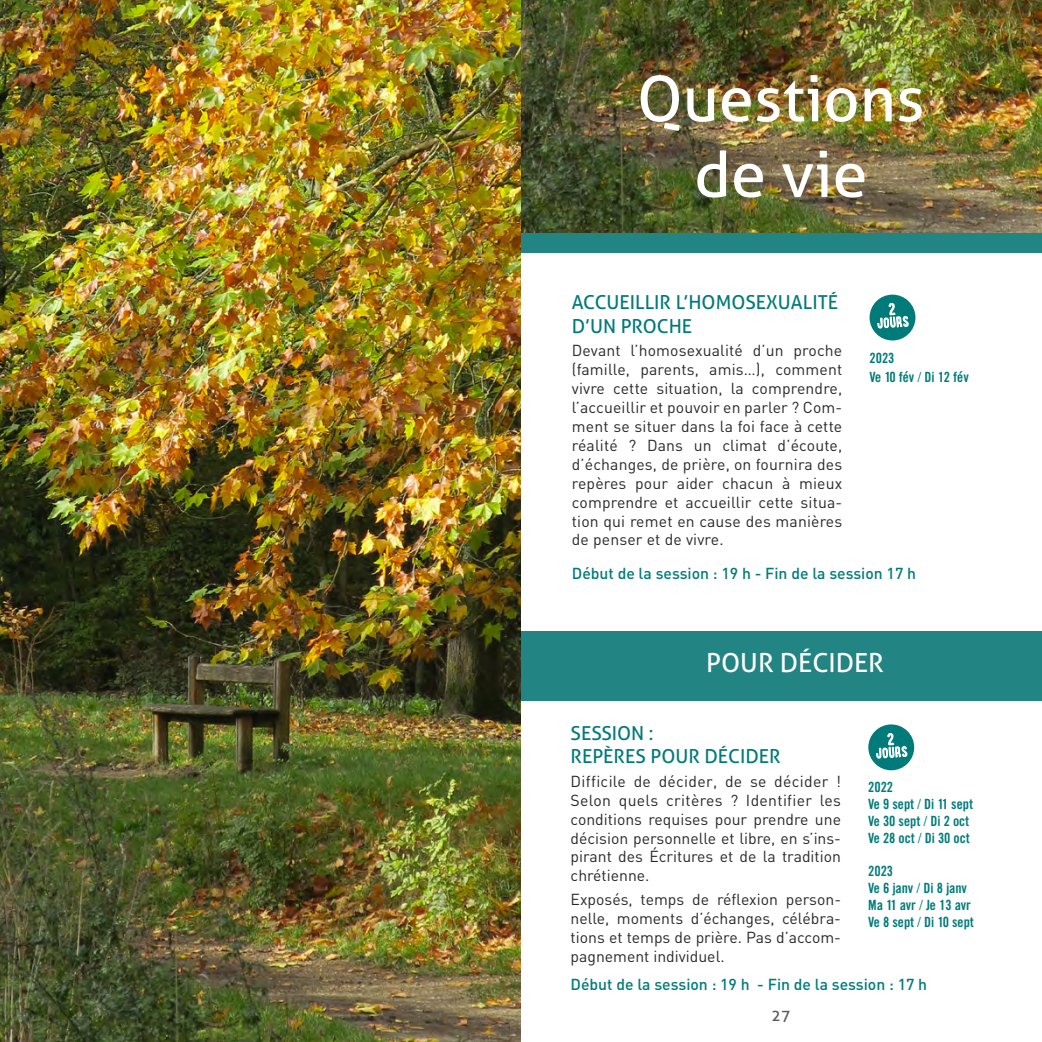
<style>
.page{position:relative;width:1042px;height:1042px;background:#fff}
.page>*{position:absolute;margin:0;border:0;box-sizing:border-box;transform-origin:0 0}
.t1{font:63px/75.6px "Aller";color:#fff;text-align:center}
.t2{font:26.25px "Aller";color:#fff}
.t3{font:19.25px/23.1px "Aller";color:#007b7a}
.t4{font:15.75px/18.9px "DIN";color:#292829;text-align:justify}
.t5{font:500 15.75px "DIN";color:#007b7a}
.t6{font:15.75px "Aller";color:#58595b}
.t7{font:14px/16.8px "Cg Trade Bd Cd";color:#007b7a}
.t8{font:12.25px "Lunch Box";color:#fff}
</style>
<div class="page">
<img style="left:0;top:0;width:521px;height:1042px">
<img style="left:521px;top:0;width:521px;height:233px">
<div style="left:521px;top:233px;width:521px;height:20px;background:#228483"></div>
<div style="left:521px;top:631px;width:521px;height:69px;background:#228483"></div>
<div style="left:869px;top:295px;width:46px;height:45px;background:#007b7a;border-radius:50%"></div>
<div style="left:868px;top:724px;width:46px;height:46px;background:#007b7a;border-radius:50%"></div>
<svg style="left:877px;top:302px;width:32px;height:26px"></svg>
<svg style="left:876px;top:733px;width:31px;height:25px"></svg>
<h1 class="t1" style="left:637px;top:61px;width:289px">QUESTIONS<br>DE VIE</h1>
<p class="t3" style="left:572px;top:291px;width:57px">ACCUEILLIR</p>
<p class="t3" style="left:676px;top:291px;width:126px">L’H OMOSEXUALIT</p>
<p class="t3" style="left:828px;top:291px;width:12px">É</p>
<p class="t3" style="left:572px;top:314px;width:98px">D’UN PROCHE</p>
<p class="t4" style="left:572px;top:341px;width:272px">Devant l’homosexualité d’un proche (famille, parents, amis…), comment vivre cette situation, la comprendre, l’accueillir et pouvoir en parler ? Com&shy;ment se situer dans la foi face à cette réalité ? Dans un climat d’écoute, d’échanges, de prière, on fournira des repères pour aider chacun à mieux comprendre et accueillir cette situa&shy;tion qui remet en cause des manières de penser et de vivre.</p>
<p class="t7" style="left:869px;top:349px;width:101px;line-height:18.9px">2023<br>Ve 10 fév / Di 12 fév</p>
<p class="t8" style="left:876px;top:313px;width:33px;rotate:-4deg">jourS</p>
<p class="t5" style="left:572px;top:563px;width:346px">Début de la session : 19 h - Fin de la session 17 h</p>
<h2 class="t2" style="left:706px;top:646px;width:163px">POUR DÉCI DER</h2>
<p class="t3" style="left:570px;top:721px;width:20px">SESSI</p>
<p class="t3" style="left:570px;top:721px;width:84px;text-indent:47px">ON :<br>REPÈRES</p>
<p class="t3" style="left:650px;top:744px;width:120px">POUR DÉCI DER</p>
<p class="t4" style="left:570px;top:771px;width:272px">Difficile de décider, de se décider !<br>Selon quels critères ? Identifier les conditions requises pour prendre une décision personnelle et libre, en s’ins&shy;pirant des écritures et de la tradition chrétienne.</p>
<p class="t4" style="left:570px;top:890px;width:272px">Exposés, temps de réflexion person&shy;nelle, moments d’échanges, célébra&shy;tions et temps de prière. Pas d’accom&shy;pagnement individuel.</p>
<p class="t8" style="left:875px;top:743px;width:33px;rotate:-4deg">jourS</p>
<p class="t7" style="left:868px;top:779px;width:106px">2022<br>Ve 9 sept / Di 11 sept<br>Ve 30 sept / Di 2 oct<br>Ve 28 oct / Di 30 oct</p>
<p class="t7" style="left:868px;top:863px;width:107px">2023<br>Ve 6 janv / Di 8 janv<br>Ma 11 avr / Je 13 avr<br>Ve 8 sept / Di 10 sept</p>
<p class="t5" style="left:570px;top:974px;width:358px">Début de la session : 19 h - Fin de la session : 17 h</p>
<p class="t6" style="left:771px;top:1005px;width:20px">27</p>
</div>
